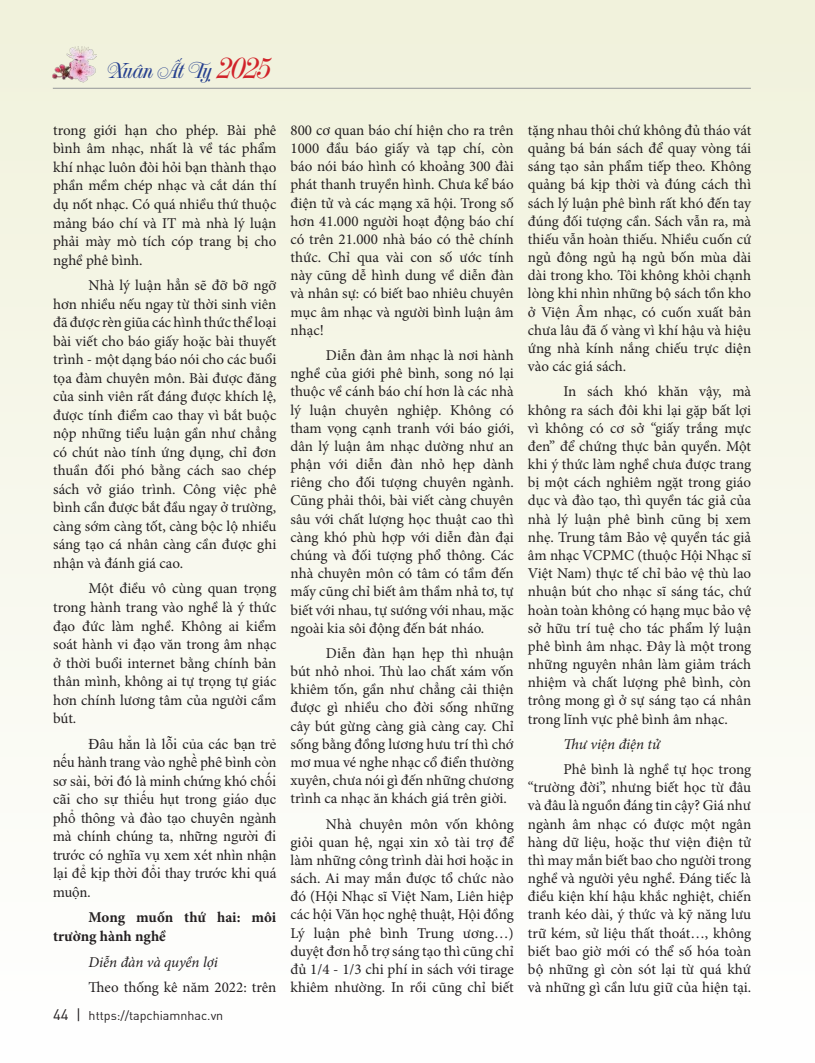
<style>
.page{position:relative;width:815px;height:1063px;background:#fff}
.page>*{position:absolute;margin:0;border:0;box-sizing:border-box;transform-origin:0 0}
.t1{font:22.5px "UTM French Vanilla";color:#253f8e}
.t2{font:15px/18.1px "Minion Pro";color:#231f20;text-align:justify}
.t3{font:15px/18.5px "Times New Roman";color:#231f20;text-align:justify}
.t4{font:700 15px/18.5px "Minion Pro";color:#231f20}
.t5{font:italic 15px "Minion Pro";letter-spacing:-.005em;color:#231f20}
.t6{font:12.5px "GMVDIN Pro";color:#231f20}
.s1{font-size:30px;color:#d1232a}
.s2{font-size:15px}
</style>
<div class="page">
<div style="left:0;top:0;width:815px;height:1063px;background:linear-gradient(to bottom,#f0f1db,#fff)"></div>
<hr style="left:53px;top:88px;width:698px;height:1px;background:#939598">
<img style="left:53px;top:47px;width:44px;height:35px">
<h1 class="t1" style="left:105px;top:56px;width:163px">Xuân Ất Tỵ <span class="s1">2025</span></h1>
<p class="t2" style="left:53px;top:121px;width:225px;line-height:18.5px">trong giới hạn cho phép. Bài phê bình âm nhạc, nhất là về tác phẩm khí nhạc luôn đòi hỏi bạn thành thạo phần mềm chép nhạc và cắt dán thí dụ nốt nhạc. Có quá nhiều thứ thuộc mảng báo chí và IT mà nhà lý luận phải mày mò tích cóp trang bị cho nghề phê bình.</p>
<p class="t2" style="left:53px;top:276px;width:225px;line-height:18.5px;text-indent:35px">Nhà lý luận hẳn sẽ đỡ bỡ ngỡ hơn nhiều nếu ngay từ thời sinh viên đã được rèn giũa các hình thức thể loại bài viết cho báo giấy hoặc bài thuyết trình - một dạng báo nói cho các buổi tọa đàm chuyên môn. Bài được đăng của sinh viên rất đáng được khích lệ, được tính điểm cao thay vì bắt buộc nộp những tiểu luận gần như chẳng có chút nào tính ứng dụng, chỉ đơn thuần đối phó bằng cách sao chép sách vở giáo trình. Công việc phê bình cần được bắt đầu ngay ở trường, càng sớm càng tốt, càng bộc lộ nhiều sáng tạo cá nhân càng cần được ghi nhận và đánh giá cao.</p>
<p class="t2" style="left:53px;top:580px;width:225px;line-height:18.5px;text-indent:35px">Một điều vô cùng quan trọng trong hành trang vào nghề là ý thức đạo đức làm nghề. Không ai kiểm soát hành vi đạo văn trong âm nhạc ở thời buổi internet bằng chính bản thân mình, không ai tự trọng tự giác hơn chính lương tâm của người cầm bút.</p>
<p class="t3" style="left:53px;top:734px;width:225px;text-indent:35px">Đâu hẳn là lỗi của các bạn trẻ nếu hành trang vào nghề phê bình còn sơ sài, bởi đó là minh chứng khó chối cãi cho sự thiếu hụt trong giáo dục phổ thông và đào tạo chuyên ngành mà chính chúng ta, những người đi trước có nghĩa vụ xem xét nhìn nhận lại để kịp thời đổi thay trước khi quá muộn.</p>
<p class="t4" style="left:53px;top:908px;width:225px;text-indent:35px">Mong muốn thứ hai: môi trường hành nghề</p>
<p class="t5" style="left:89px;top:951px;width:131px">Diễn đàn và quyền lợi</p>
<p class="t2" style="left:89px;top:978px;width:189px">Theo thống kê năm 2022: trên</p>
<p class="t6" style="left:53px;top:1006px;width:172px"><span class="s2">44 |</span> https://tapchiamnhac.vn</p>
<p class="t2" style="left:291px;top:121px;width:225px">800 cơ quan báo chí hiện cho ra trên 1000 đầu báo giấy và tạp chí, còn báo nói báo hình có khoảng 300 đài phát thanh truyền hình. Chưa kể báo điện tử và các mạng xã hội. Trong số hơn 41.000 người hoạt động báo chí có trên 21.000 nhà báo có thẻ chính thức. Chỉ qua vài con số ước tính này cũng dễ hình dung về diễn đàn và nhân sự: có biết bao nhiêu chuyên mục âm nhạc và người bình luận âm nhạc!</p>
<p class="t2" style="left:291px;top:346px;width:225px;text-indent:35px">Diễn đàn âm nhạc là nơi hành nghề của giới phê bình, song nó lại thuộc về cánh báo chí hơn là các nhà lý luận chuyên nghiệp. Không có tham vọng cạnh tranh với báo giới, dân lý luận âm nhạc dường như an phận với diễn đàn nhỏ hẹp dành riêng cho đối tượng chuyên ngành.<br>Cũng phải thôi, bài viết càng chuyên sâu với chất lượng học thuật cao thì càng khó phù hợp với diễn đàn đại chúng và đối tượng phổ thông. Các nhà chuyên môn có tâm có tầm đến mấy cũng chỉ biết âm thầm nhả tơ, tự biết với nhau, tự sướng với nhau, mặc ngoài kia sôi động đến bát nháo.</p>
<p class="t2" style="left:291px;top:644px;width:225px;text-indent:35px">Diễn đàn hạn hẹp thì nhuận bút nhỏ nhoi. Thù lao chất xám vốn khiêm tốn, gần như chẳng cải thiện được gì nhiều cho đời sống những cây bút gừng càng già càng cay. Chỉ sống bằng đồng lương hưu trí thì chớ mơ mua vé nghe nhạc cổ điển thường xuyên, chưa nói gì đến những chương trình ca nhạc ăn khách giá trên giời.</p>
<p class="t2" style="left:291px;top:815px;width:225px;text-indent:35px">Nhà chuyên môn vốn không giỏi quan hệ, ngại xin xỏ tài trợ để làm những công trình dài hơi hoặc in sách. Ai may mắn được tổ chức nào đó (Hội Nhạc sĩ Việt Nam, Liên hiệp các hội Văn học nghệ thuật, Hội đồng Lý luận phê bình Trung ương…) duyệt đơn hỗ trợ sáng tạo thì cũng chỉ đủ 1/4 - 1/3 chi phí in sách với tirage khiêm nhường. In rồi cũng chỉ biết</p>
<p class="t2" style="left:528px;top:121px;width:225px">tặng nhau thôi chứ không đủ tháo vát quảng bá bán sách để quay vòng tái sáng tạo sản phẩm tiếp theo. Không quảng bá kịp thời và đúng cách thì sách lý luận phê bình rất khó đến tay đúng đối tượng cần. Sách vẫn ra, mà thiếu vẫn hoàn thiếu. Nhiều cuốn cứ ngủ đông ngủ hạ ngủ bốn mùa dài dài trong kho. Tôi không khỏi chạnh lòng khi nhìn những bộ sách tồn kho ở Viện Âm nhạc, có cuốn xuất bản chưa lâu đã ố vàng vì khí hậu và hiệu ứng nhà kính nắng chiếu trực diện vào các giá sách.</p>
<p class="t2" style="left:528px;top:383px;width:225px;text-indent:35px">In sách khó khăn vậy, mà không ra sách đôi khi lại gặp bất lợi vì không có cơ sở “giấy trắng mực đen” để chứng thực bản quyền. Một khi ý thức làm nghề chưa được trang bị một cách nghiêm ngặt trong giáo dục và đào tạo, thì quyền tác giả của nhà lý luận phê bình cũng bị xem nhẹ. Trung tâm Bảo vệ quyền tác giả âm nhạc VCPMC (thuộc Hội Nhạc sĩ Việt Nam) thực tế chỉ bảo vệ thù lao nhuận bút cho nhạc sĩ sáng tác, chứ hoàn toàn không có hạng mục bảo vệ sở hữu trí tuệ cho tác phẩm lý luận phê bình âm nhạc. Đây là một trong những nguyên nhân làm giảm trách nhiệm và chất lượng phê bình, còn trông mong gì ở sự sáng tạo cá nhân trong lĩnh vực phê bình âm nhạc.</p>
<p class="t5" style="left:563px;top:734px;width:98px">Thư viện điện tử</p>
<p class="t2" style="left:528px;top:760px;width:225px;text-indent:35px">Phê bình là nghề tự học trong “trường đời”, nhưng biết học từ đâu và đâu là nguồn đáng tin cậy? Giá như ngành âm nhạc có được một ngân hàng dữ liệu, hoặc thư viện điện tử thì may mắn biết bao cho người trong nghề và người yêu nghề. Đáng tiếc là điều kiện khí hậu khắc nghiệt, chiến tranh kéo dài, ý thức và kỹ năng lưu trữ kém, sử liệu thất thoát…, không biết bao giờ mới có thể số hóa toàn bộ những gì còn sót lại từ quá khứ và những gì cần lưu giữ của hiện tại.</p>
</div>
